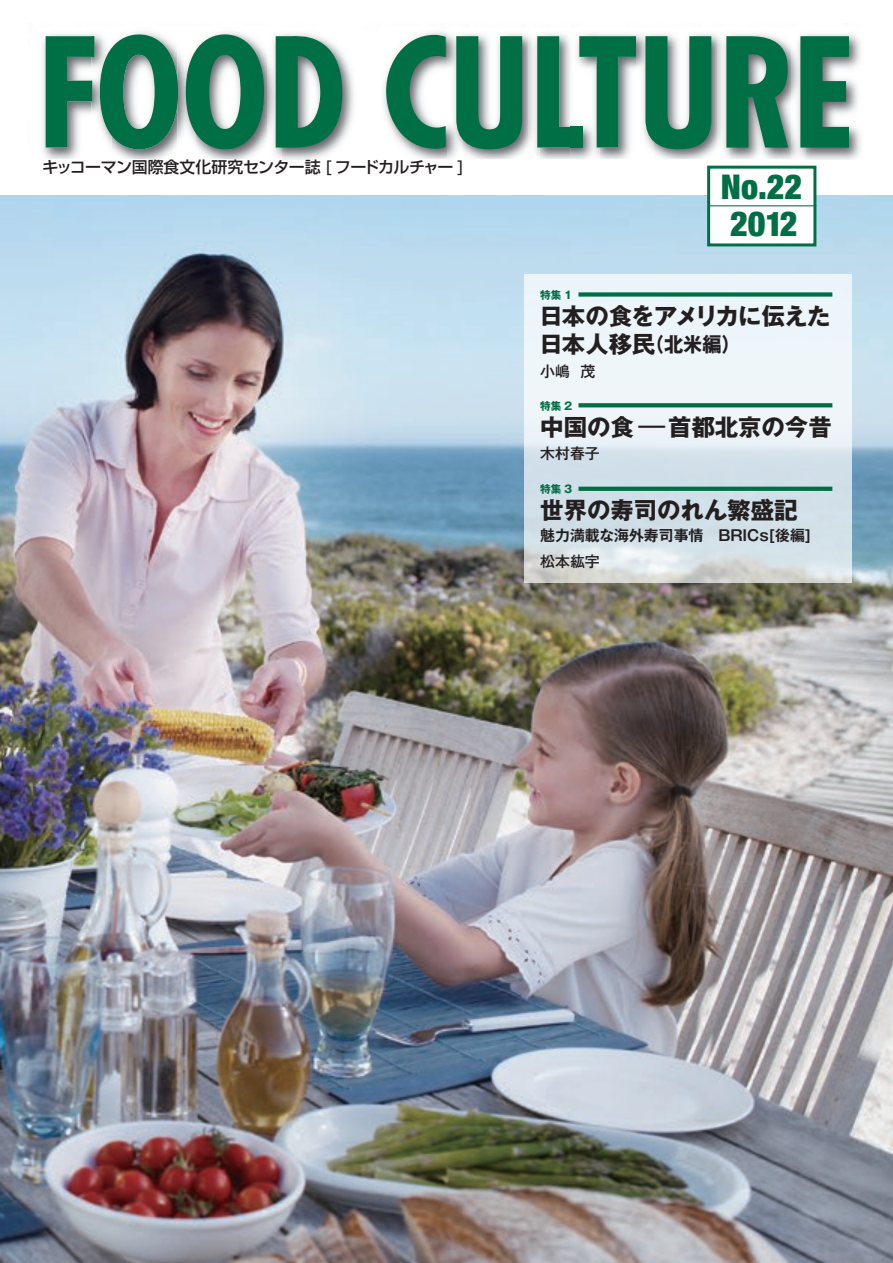
<style>
.page{position:relative;width:893px;height:1263px;background:#fff}
.page>*{position:absolute;margin:0;border:0;box-sizing:border-box;transform-origin:0 0}
.t1{font:900 condensed 34.05px/37.2px "Helvetica Neue";color:#016f45}
.t2{font:700 23.4px/27.6px "Gothic MB101 Pr 5";letter-spacing:-.03em;color:#231f20}
.t3{font:700 23.4px "Gothic MB101 Pr 5";color:#231f20}
.t4{font:500 15.9px "Shin Go Pr 5";letter-spacing:-.025em;color:#231f20}
.t5{font:700 14.85px "Gothic MB101 Pr 5 De";color:#231f20}
.t6{font:500 14.85px "Gothic MB101 Pr 5";color:#231f20}
.t7{font:700 10.65px "Gothic MB101 Pr 5";color:#016f45}
.s1{font-size:20.25px}
.s2{font-size:19.2px}
</style>
<div class="page">
<img style="left:0;top:196px;width:893px;height:1067px">
<div style="left:707px;top:166px;width:109px;height:80px;background:#fff;border:3px solid #016f45"></div>
<hr style="left:708px;top:205px;width:108px;height:1px;background:#016f45">
<img style="left:42px;top:34px;width:49px;height:125px">
<svg style="left:46px;top:36px;width:45px;height:112px;background:#438d72"></svg>
<img style="left:91px;top:32px;width:176px;height:127px">
<img style="left:91px;top:36px;width:3px;height:65px">
<img style="left:177px;top:32px;width:18px;height:127px">
<svg style="left:100px;top:34px;width:78px;height:115px"></svg>
<svg style="left:186px;top:34px;width:78px;height:115px"></svg>
<img style="left:267px;top:36px;width:87px;height:123px">
<svg style="left:276px;top:34px;width:66px;height:114px;background:#3f8b6f"></svg>
<img style="left:384px;top:32px;width:64px;height:127px">
<svg style="left:386px;top:35px;width:60px;height:114px"></svg>
<img style="left:448px;top:34px;width:413px;height:125px">
<svg style="left:456px;top:36px;width:66px;height:113px;background:#438f72"></svg>
<img style="left:529px;top:34px;width:10px;height:125px">
<img style="left:571px;top:33px;width:28px;height:126px">
<svg style="left:537px;top:36px;width:99px;height:112px"></svg>
<img style="left:637px;top:34px;width:16px;height:125px">
<svg style="left:645px;top:36px;width:66px;height:113px;background:#448f73"></svg>
<img style="left:718px;top:34px;width:11px;height:125px">
<svg style="left:726px;top:36px;width:62px;height:112px;background:#2d8061"></svg>
<img style="left:792px;top:34px;width:13px;height:125px">
<svg style="left:800px;top:36px;width:49px;height:112px;background:#348566"></svg>
<svg style="left:524px;top:274px;width:327px;height:309px;fill:#ebf4f8"></svg>
<div style="left:578px;top:292px;width:254px;height:5px;background:#016f45"></div>
<svg style="left:578px;top:403px;width:254px;height:4px"></svg>
<svg style="left:578px;top:487px;width:254px;height:4px"></svg>
<p class="t4" style="left:42px;top:154px;width:423px">キッコーマン国際食文化研究センター誌 [ フードカルチャー ]</p>
<h1 class="t1" style="left:721px;top:167px;width:83px">No.22<br>2012</h1>
<p class="t7" style="left:540px;top:286px;width:33px">特集 1</p>
<h2 class="t2" style="left:539px;top:301px;width:293px">日本の食をアメリカに伝えた日本人移民<span class="s1">（北米編）</span></h2>
<p class="t6" style="left:540px;top:359px;width:57px">小嶋 茂</p>
<p class="t7" style="left:540px;top:397px;width:33px">特集 2</p>
<h2 class="t3" style="left:540px;top:408px;width:293px">中国の食 <span class="s2">―</span>首都北京の今昔</h2>
<p class="t6" style="left:540px;top:441px;width:61px">木村春子</p>
<p class="t7" style="left:540px;top:480px;width:33px">特集 3</p>
<h2 class="t3" style="left:540px;top:491px;width:259px">世界の寿司のれん繁盛記</h2>
<p class="t5" style="left:540px;top:523px;width:272px">魅力満載な海外寿司事情　BRICs[後編]</p>
<p class="t6" style="left:540px;top:549px;width:61px">松本紘宇</p>
</div>
